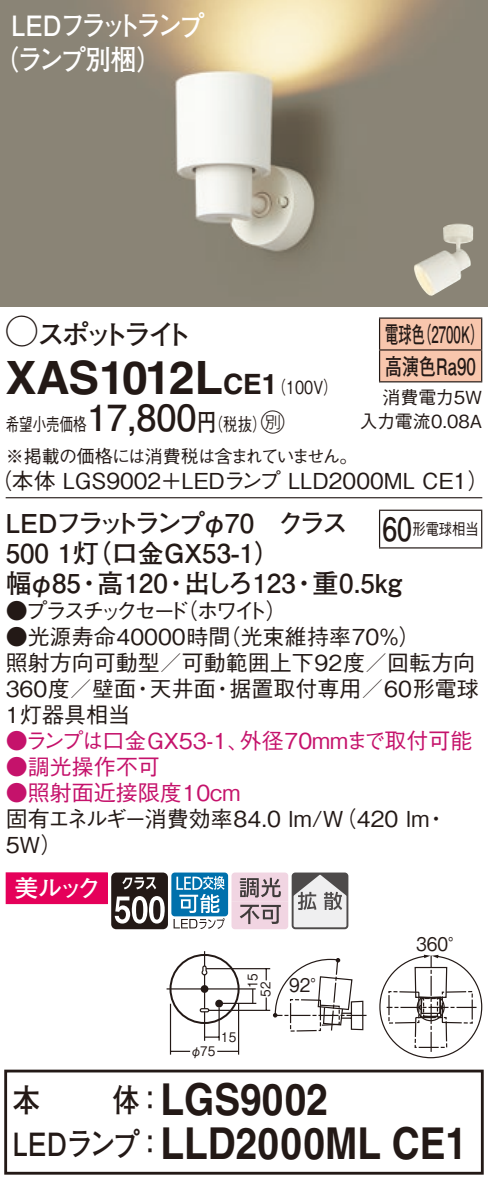
<style>
.page{position:relative;width:488px;height:1186px;background:#fff}
.page>*{position:absolute;margin:0;border:0;box-sizing:border-box;transform-origin:0 0}
.t1{font:700 46px "Helvetica LT Std";letter-spacing:-.03em;color:#231916}
.t2{font:700 44px "Helvetica LT Std";color:#231916;scale:.88 1}
.t3{font:700 36px "Futo Go B101 Pro";color:#231916}
.t4{font:700 32px "Futo Go B101 Pro";letter-spacing:-.02em;color:#231916;scale:.85 1}
.t5{font:700 32px "Futo Go B101 Pro";letter-spacing:-.02em;color:#231916;scale:.83 1}
.t6{font:700 28px/34px "Futo Go B101 Pro";letter-spacing:-.12em;color:#fff;scale:.9 1}
.t7{font:700 28px "Futo Go B101 Pro";letter-spacing:-.195em;color:#231916}
.t8{font:700 28px "Helvetica LT Std";color:#231916}
.t9{font:700 26px "Futo Go B101 Pro";color:#231916}
.t10{font:700 26px "Futo Go B101 Pro";letter-spacing:-.145em;color:#231916}
.t11{font:24px "Futo Go B101 Pro Bold 90 pv RKSJ H";color:#fff}
.t12{font:24px "Ford Classification 1";color:#231916}
.t13{font:700 22.8px/32px "Futo Go B101 Pro";color:#231916;scale:.58 1}
.t14{font:500 22px/26px "Gothic BBB Pro";color:#231916}
.t15{font:500 22px "Gothic BBB Pro";color:#c5126b}
.t16{font:500 22px "Gothic BBB Pro";letter-spacing:-.165em;color:#231916}
.t17{font:18.8px "Gothic BBB Pro Medium 90 pv RKSJ H";color:#231916;scale:.9 1}
.t18{font:500 18px/31.6px "Gothic BBB Pro";letter-spacing:-.04em;color:#231916;scale:.75 1}
.t19{font:500 18px/24px "Gothic BBB Pro";color:#231916;text-align:right}
.t20{font:500 18px "Gothic BBB Pro";color:#231916;scale:.8 1}
.t21{font:500 16px "Gothic BBB Pro";color:#231916;scale:.83 1}
.t22{font:13.2px "Gothic BBB Pro Medium 90 pv RKSJ H";color:#231916;scale:.9 1}
.s1{font-family:"Ford Classification 1";font-weight:400;font-size:32px}
.s2{font-size:46px}
.s3{font-family:"Helvetica LT Std";font-weight:700;font-size:28px}
.s4{font-family:"Gothic BBB Pro";font-weight:500;font-size:18px}
.s5{font-family:"Futo Go B101 Pro";font-weight:700;font-size:24px}
</style>
<div class="page">
<img style="left:0;top:0;width:488px;height:306px">
<img style="left:413px;top:223px;width:60px;height:73px">
<div style="left:380px;top:319px;width:101px;height:62px;background:#f8c6ad"></div>
<hr style="left:379px;top:317px;width:103px;height:2px;background:#231916">
<hr style="left:379px;top:319px;width:1px;height:30px;background:#231916">
<hr style="left:481px;top:319px;width:1px;height:30px;background:#231916">
<hr style="left:379px;top:349px;width:103px;height:2px;background:#231916">
<hr style="left:379px;top:351px;width:1px;height:30px;background:#231916">
<hr style="left:481px;top:351px;width:1px;height:30px;background:#231916">
<hr style="left:379px;top:381px;width:103px;height:2px;background:#231916">
<hr style="left:6px;top:497px;width:476px;height:1px;background:#231916">
<hr style="left:379px;top:511px;width:1px;height:36px;background:#231916">
<hr style="left:379px;top:510px;width:103px;height:1px;background:#231916">
<hr style="left:481px;top:511px;width:1px;height:36px;background:#231916">
<hr style="left:379px;top:547px;width:103px;height:2px;background:#231916">
<div style="left:169px;top:954px;width:70px;height:70px;border:2px solid #231916;border-radius:50%"></div>
<hr style="left:166px;top:988px;width:89px;height:2px;background:#231916">
<div style="left:215px;top:1000px;width:8px;height:7px;background:#231916;border-radius:50%"></div>
<hr style="left:218px;top:1007px;width:2px;height:34px;background:#231916">
<hr style="left:170px;top:1004px;width:1px;height:51px;background:#231916">
<hr style="left:238px;top:1004px;width:1px;height:51px;background:#231916">
<svg style="left:199px;top:951px;width:20px;height:90px"></svg>
<svg style="left:171px;top:1051px;width:19px;height:1px"></svg>
<svg style="left:217px;top:1051px;width:21px;height:1px"></svg>
<svg style="left:252px;top:989px;width:1px;height:14px"></svg>
<hr style="left:206px;top:968px;width:64px;height:1px;background:#231916">
<hr style="left:209px;top:1010px;width:61px;height:1px;background:#231916">
<hr style="left:220px;top:1003px;width:36px;height:1px;background:#231916">
<svg style="left:265px;top:998px;width:2px;height:12px"></svg>
<svg style="left:265px;top:969px;width:2px;height:11px"></svg>
<svg style="left:273px;top:955px;width:209px;height:103px"></svg>
<div style="left:171px;top:872px;width:57px;height:44px;background:#0070ac;border-radius:3px"></div>
<svg style="left:6px;top:872px;width:218px;height:57px"></svg>
<svg style="left:231px;top:872px;width:114px;height:57px"></svg>
<div style="left:291px;top:872px;width:57px;height:57px;border:2px solid #4d4a4a;border-radius:3px"></div>
<div style="left:4px;top:1070px;width:479px;height:105px;border:3px solid #231916"></div>
<p class="t6" style="left:-7px;top:5px;width:236px;text-indent:18px">LEDフラットランプ（ランプ別梱(</p>
<p class="t7" style="left:6px;top:312px;width:188px"><span class="s1">A</span>スポットライト</p>
<p class="t13" style="left:418px;top:315px;width:115px">（2700 (K</p>
<p class="t13" style="left:385px;top:315px;width:158px">電球色<br>高演色Ra90</p>
<p class="t19" style="left:359px;top:383px;width:124px">消費電力5W<br>入力電流0.08A</p>
<h1 class="t1" style="left:6px;top:349px;width:191px">XAS1012</h1>
<p class="t8" style="left:195px;top:367px;width:68px"><span class="s2">L</span>CE</p>
<p class="t20" style="left:262px;top:372px;width:96px">（<span class="s3">1</span> 100 (V</p>
<h3 class="t3" style="left:87px;top:389px;width:111px">17,800</h3>
<p class="t12" style="left:252px;top:410px;width:34px">C<span class="s4">）</span></p>
<p class="t20" style="left:197px;top:410px;width:70px">（<span class="s5">円</span>税抜</p>
<p class="t18" style="left:6px;top:406px;width:470px">希望小売価格<br>※掲載の価格には消費税は含まれていません。</p>
<p class="t14" style="left:-10px;top:465px;width:500px">（本体 LGS9002＋LEDランプ LLD2000ML CE1(</p>
<p class="t10" style="left:6px;top:502px;width:343px">LEDフラットランプφ70　クラス</p>
<p class="t9" style="left:6px;top:532px;width:276px">500 （灯1 口金GX53-1(</p>
<p class="t9" style="left:312px;top:562px;width:91px">重0.5kg</p>
<h3 class="t5" style="left:382px;top:504px;width:37px">60</h3>
<p class="t21" style="left:412px;top:516px;width:81px">形電球相当</p>
<p class="t9" style="left:6px;top:562px;width:77px">幅φ85</p>
<p class="t9" style="left:97px;top:562px;width:72px">高120</p>
<p class="t9" style="left:184px;top:562px;width:113px">出しろ123</p>
<p class="t9" style="left:76px;top:562px;width:27px">・</p>
<p class="t9" style="left:163px;top:562px;width:27px">・</p>
<p class="t9" style="left:291px;top:562px;width:27px">・</p>
<p class="t14" style="left:176px;top:595px;width:113px">（ホワイト(</p>
<p class="t16" style="left:6px;top:593px;width:185px">●プラスチックセード</p>
<p class="t14" style="left:219px;top:621px;width:203px">（光束維持率70％(</p>
<p class="t14" style="left:6px;top:621px;width:226px">●光源寿命40000時間</p>
<p class="t14" style="left:6px;top:647px;width:471px">照射方向可動型／可動範囲上下92度／回転方向</p>
<p class="t14" style="left:229px;top:673px;width:251px">据置取付専用／60形電球</p>
<p class="t14" style="left:6px;top:673px;width:132px">360度／壁面<br>1灯器具相当</p>
<p class="t14" style="left:150px;top:673px;width:67px">天井面</p>
<p class="t14" style="left:132px;top:673px;width:24px">・</p>
<p class="t14" style="left:211px;top:673px;width:23px">・</p>
<p class="t15" style="left:6px;top:723px;width:245px">●ランプは口金GX53-1、</p>
<p class="t15" style="left:6px;top:749px;width:156px">●調光操作不可</p>
<p class="t15" style="left:6px;top:775px;width:236px">●照射面近接限度10cm</p>
<p class="t15" style="left:240px;top:723px;width:234px">外径70mmまで取付可能</p>
<p class="t14" style="left:6px;top:803px;width:425px">固有エネルギー消費効率84.0 lm （W/ 420 lm<br>5W(</p>
<p class="t14" style="left:425px;top:803px;width:23px">・</p>
<p class="t11" style="left:14px;top:869px;width:88px">美ルック</p>
<p class="t22" style="left:242px;top:988px;width:18px;rotate:-90deg">15</p>
<p class="t22" style="left:255px;top:997px;width:18px;rotate:-90deg">52</p>
<p class="t17" style="left:289px;top:970px;width:44px">92°</p>
<p class="t17" style="left:416px;top:929px;width:56px">360°</p>
<p class="t22" style="left:221px;top:1026px;width:18px">15</p>
<p class="t22" style="left:190px;top:1040px;width:29px">φ75</p>
<h3 class="t4" style="left:13px;top:1075px;width:34px">本</h3>
<h3 class="t4" style="left:113px;top:1075px;width:62px">体：</h3>
<h2 class="t2" style="left:160px;top:1072px;width:192px">LGS9002</h2>
<h3 class="t4" style="left:13px;top:1119px;width:179px">LEDランプ：</h3>
<h2 class="t2" style="left:160px;top:1116px;width:350px">LLD2000ML CE1</h2>
</div>
